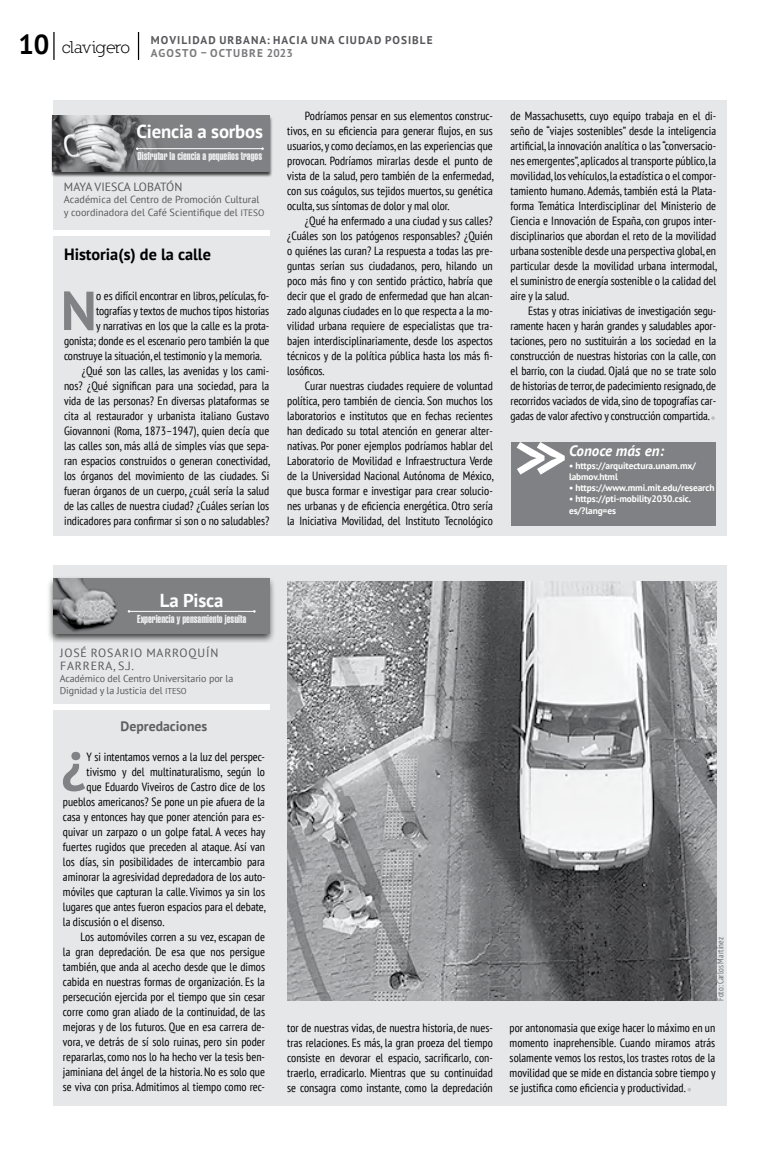
<style>
.page{position:relative;width:780px;height:1170px;background:#fff}
.page>*{position:absolute;margin:0;border:0;box-sizing:border-box;transform-origin:0 0}
.t1{font:700 54.75px "PT Sans";color:#808285}
.t2{font:27.38px "PT Sans Bold SC850";color:#000}
.t3{font:700 18.75px "PT Sans";letter-spacing:-.01em;color:#fff}
.t4{font:700 16.25px "PT Sans";color:#000}
.t5{font:italic 700 15px "PT Sans";color:#fff}
.t6{font:700 13.75px "PT Sans";color:#5f6062}
.t7{font:condensed 11.88px/15px "PT Sans";color:#000;text-align:justify}
.t8{font:11.88px/12.5px "PT Sans";letter-spacing:.07em;color:#58595b}
.t9{font:11.88px "PT Sans";color:#58595b}
.t10{font:700 11.25px/13.2px "PT Sans";letter-spacing:.095em;color:#57585b}
.t11{font:11.25px "Swiss 911 BT Extra Compressed";color:#efeff0}
.t12{font:10.25px/12.2px "PT Sans";color:#58595b}
.t13{font:10px/12px "PT Sans";letter-spacing:-.01em;color:#58595b}
.t14{font:700 9.38px/11.2px "PT Sans";letter-spacing:-.01em;color:#fff}
.t15{font:condensed 8.75px "PT Sans";color:#6d6e71}
.s1{color:#58595b}
.s2{font-size:9.25px}
.s3{font-family:"PT Sans Regular SC850";font-size:8.5px}
</style>
<div class="page">
<hr style="left:53px;top:32px;width:2px;height:28px;background:#000">
<svg style="left:138px;top:32px;width:1px;height:28px"></svg>
<div style="left:53px;top:100px;width:673px;height:435px;background:#e6e7e8"></div>
<div style="left:53px;top:566px;width:673px;height:539px;background:#e6e7e8"></div>
<div style="left:50px;top:230px;width:220px;height:5px;background:#fff"></div>
<div style="left:51px;top:116px;width:222px;height:62px;background:#000;opacity:.75"></div>
<img style="left:53px;top:115px;width:216px;height:56px">
<hr style="left:137px;top:148px;width:125px;height:1px;background:#fff">
<svg style="left:711px;top:416px;width:4px;height:4px"></svg>
<div style="left:511px;top:442px;width:205px;height:83px;background:#808184"></div>
<svg style="left:516px;top:442px;width:48px;height:32px"></svg>
<div style="left:47px;top:575px;width:229px;height:68px;background:#000;opacity:.75"></div>
<img style="left:53px;top:578px;width:216px;height:55px">
<hr style="left:129px;top:611px;width:125px;height:1px;background:#fff">
<div style="left:49px;top:704px;width:220px;height:6px;background:#fff"></div>
<img style="left:287px;top:581px;width:429px;height:419px">
<h2 class="t2" style="left:18px;top:26px;width:33px">10</h2>
<p class="t10" style="left:62px;top:33px;width:372px;text-indent:89px">MOVILIDAD URBANA: HACIA UNA CIUDAD POSIBLE <sup>clavigero</sup> <span class="s1">AGOSTO – OCTUBRE 2023</span></p>
<h3 class="t3" style="left:137px;top:119px;width:128px">Ciencia a sorbos</h3>
<p class="t11" style="left:138px;top:150px;width:126px">Disfrutar la ciencia a pequeños tragos</p>
<p class="t9" style="left:64px;top:179px;width:120px">MAYA VIESCA LOBATÓN</p>
<p class="t12" style="left:64px;top:193px;width:202px">Académica del Centro de Promoción Cultural y coordinadora del Café Scientifique del <span class="s2">ITESO</span></p>
<h3 class="t4" style="left:64px;top:243px;width:148px">Historia(s) de la calle</h3>
<h1 class="t1" style="left:61px;top:274px;width:37px">N</h1>
<p class="t7" style="left:96px;top:288px;width:174px">o es difícil encontrar en libros, películas, fo-</p>
<p class="t7" style="left:96px;top:303px;width:174px">tografías y textos de muchos tipos historias</p>
<p class="t7" style="left:96px;top:318px;width:174px">y narrativas en los que la calle es la prota-</p>
<p class="t7" style="left:64px;top:333px;width:207px">gonista; donde es el escenario pero también la que</p>
<p class="t7" style="left:64px;top:348px;width:199px">construye la situación, el testimonio y la memoria.</p>
<p class="t7" style="left:82px;top:363px;width:189px">¿Qué son las calles, las avenidas y los cami-</p>
<p class="t7" style="left:64px;top:378px;width:207px">nos? ¿Qué significan para una sociedad, para la</p>
<p class="t7" style="left:64px;top:393px;width:207px">vida de las personas? En diversas plataformas se</p>
<p class="t7" style="left:64px;top:408px;width:207px">cita al restaurador y urbanista italiano Gustavo</p>
<p class="t7" style="left:64px;top:423px;width:207px">Giovannoni (Roma, 1873–1947), quien decía que</p>
<p class="t7" style="left:64px;top:438px;width:207px">las calles son, más allá de simples vías que sepa-</p>
<p class="t7" style="left:64px;top:453px;width:207px">ran espacios construidos o generan conectividad,</p>
<p class="t7" style="left:64px;top:468px;width:207px">los órganos del movimiento de las ciudades. Si</p>
<p class="t7" style="left:64px;top:483px;width:207px">fueran órganos de un cuerpo, ¿cuál sería la salud</p>
<p class="t7" style="left:64px;top:498px;width:207px">de las calles de nuestra ciudad? ¿Cuáles serían los</p>
<p class="t7" style="left:64px;top:513px;width:207px">indicadores para confirmar si son o no saludables?</p>
<p class="t7" style="left:287px;top:108px;width:208px;text-indent:18px">Podríamos pensar en sus elementos construc&shy;tivos, en su eficiencia para generar flujos, en sus usuarios, y como decíamos, en las experiencias que provocan. Podríamos mirarlas desde el punto de vista de la salud, pero también de la enfermedad, con sus coágulos, sus tejidos muertos, su genética oculta, sus síntomas de dolor y mal olor.</p>
<p class="t7" style="left:287px;top:213px;width:207px;text-indent:18px">¿Qué ha enfermado a una ciudad y sus calles? ¿Cuáles son los patógenos responsables? ¿Quién o quiénes las curan? La respuesta a todas las pre&shy;guntas serían sus ciudadanos, pero, hilando un poco más fino y con sentido práctico, habría que decir que el grado de enfermedad que han alcan&shy;zado algunas ciudades en lo que respecta a la mo&shy;vilidad urbana requiere de especialistas que tra&shy;bajen interdisciplinariamente, desde los aspectos técnicos y de la política pública hasta los más fi&shy;losóficos.</p>
<p class="t7" style="left:287px;top:378px;width:208px;text-indent:18px">Curar nuestras ciudades requiere de voluntad política, pero también de ciencia. Son muchos los laboratorios e institutos que en fechas recientes han dedicado su total atención en generar alter&shy;nativas. Por poner ejemplos podríamos hablar del Laboratorio de Movilidad e Infraestructura Verde de la Universidad Nacional Autónoma de México, que busca formar e investigar para crear solucio&shy;nes urbanas y de eficiencia energética. Otro sería la Iniciativa Movilidad, del Instituto Tecnológico</p>
<p class="t7" style="left:510px;top:108px;width:208px">de Massachusetts, cuyo equipo trabaja en el di&shy;seño de “viajes sostenibles” desde la inteligencia artificial, la innovación analítica o las “conversacio&shy;nes emergentes”, aplicados al transporte público, la movilidad, los vehículos, la estadística o el compor&shy;tamiento humano. Además, también está la Plata&shy;forma Temática Interdisciplinar del Ministerio de Ciencia e Innovación de España, con grupos inter&shy;disciplinarios que abordan el reto de la movilidad urbana sostenible desde una perspectiva global, en particular desde la movilidad urbana intermodal, el suministro de energía sostenible o la calidad del aire y la salud.</p>
<p class="t7" style="left:510px;top:303px;width:207px;text-indent:18px">Estas y otras iniciativas de investigación segu&shy;ramente hacen y harán grandes y saludables apor&shy;taciones, pero no sustituirán a los sociedad en la construcción de nuestras historias con la calle, con el barrio, con la ciudad. Ojalá que no se trate solo de historias de terror, de padecimiento resignado, de recorridos vaciados de vida, sino de topografías car&shy;gadas de valor afectivo y construcción compartida.</p>
<p class="t14" style="left:569px;top:459px;width:128px">• https://arquitectura.unam.mx/ labmov.html</p>
<p class="t14" style="left:569px;top:482px;width:147px">• https://www.mmi.mit.edu/research</p>
<p class="t14" style="left:569px;top:493px;width:124px">• https://pti-mobility2030.csic. es/?lang=es</p>
<p class="t5" style="left:569px;top:441px;width:97px">Conoce más en:</p>
<h3 class="t3" style="left:160px;top:587px;width:65px">La Pisca</h3>
<p class="t11" style="left:137px;top:612px;width:110px">Experiencia y pensamiento jesuita</p>
<p class="t8" style="left:60px;top:646px;width:160px">JOSÉ ROSARIO MARROQUÍN<br>FARRERA, S.J.</p>
<p class="t13" style="left:60px;top:672px;width:175px">Académico del Centro Universitario por la<br>Dignidad y la Justicia del <span class="s3">ITESO</span></p>
<p class="t6" style="left:121px;top:717px;width:88px">Depredaciones</p>
<h1 class="t1" style="left:62px;top:724px;width:26px">¿</h1>
<p class="t7" style="left:86px;top:749px;width:180px">Y si intentamos vernos a la luz del perspec-</p>
<p class="t7" style="left:86px;top:764px;width:180px">tivismo y del multinaturalismo, según lo</p>
<p class="t7" style="left:86px;top:779px;width:180px">que Eduardo Viveiros de Castro dice de los</p>
<p class="t7" style="left:63px;top:794px;width:203px">pueblos americanos? Se pone un pie afuera de la</p>
<p class="t7" style="left:63px;top:809px;width:203px">casa y entonces hay que poner atención para es-</p>
<p class="t7" style="left:63px;top:824px;width:204px">quivar un zarpazo o un golpe fatal. A veces hay</p>
<p class="t7" style="left:63px;top:839px;width:203px">fuertes rugidos que preceden al ataque. Así van</p>
<p class="t7" style="left:63px;top:854px;width:203px">los días, sin posibilidades de intercambio para</p>
<p class="t7" style="left:63px;top:869px;width:204px">aminorar la agresividad depredadora de los auto-</p>
<p class="t7" style="left:63px;top:884px;width:203px">móviles que capturan la calle. Vivimos ya sin los</p>
<p class="t7" style="left:63px;top:899px;width:204px">lugares que antes fueron espacios para el debate,</p>
<p class="t7" style="left:63px;top:914px;width:103px">la discusión o el disenso.</p>
<p class="t7" style="left:81px;top:929px;width:186px">Los automóviles corren a su vez, escapan de</p>
<p class="t7" style="left:63px;top:944px;width:203px">la gran depredación. De esa que nos persigue</p>
<p class="t7" style="left:63px;top:959px;width:203px">también, que anda al acecho desde que le dimos</p>
<p class="t7" style="left:63px;top:974px;width:203px">cabida en nuestras formas de organización. Es la</p>
<p class="t7" style="left:63px;top:989px;width:203px">persecución ejercida por el tiempo que sin cesar</p>
<p class="t7" style="left:63px;top:1004px;width:203px">corre como gran aliado de la continuidad, de las</p>
<p class="t7" style="left:63px;top:1019px;width:203px">mejoras y de los futuros. Que en esa carrera de-</p>
<p class="t7" style="left:63px;top:1034px;width:203px">vora, ve detrás de sí solo ruinas, pero sin poder</p>
<p class="t7" style="left:63px;top:1049px;width:203px">repararlas, como nos lo ha hecho ver la tesis ben-</p>
<p class="t7" style="left:63px;top:1064px;width:203px">jaminiana del ángel de la historia. No es solo que</p>
<p class="t7" style="left:63px;top:1079px;width:203px">se viva con prisa. Admitimos al tiempo como rec-</p>
<p class="t7" style="left:287px;top:1019px;width:207px">tor de nuestras vidas, de nuestra historia, de nues&shy;tras relaciones. Es más, la gran proeza del tiempo consiste en devorar el espacio, sacrificarlo, con&shy;traerlo, erradicarlo. Mientras que su continuidad se consagra como instante, como la depredación</p>
<p class="t15" style="left:714px;top:1000px;width:65px;rotate:-90deg">Foto: Carlos Martínez</p>
<p class="t7" style="left:509px;top:1019px;width:207px">por antonomasia que exige hacer lo máximo en un momento inaprehensible. Cuando miramos atrás solamente vemos los restos, los trastes rotos de la movilidad que se mide en distancia sobre tiempo y se justifica como eficiencia y productividad.</p>
</div>
